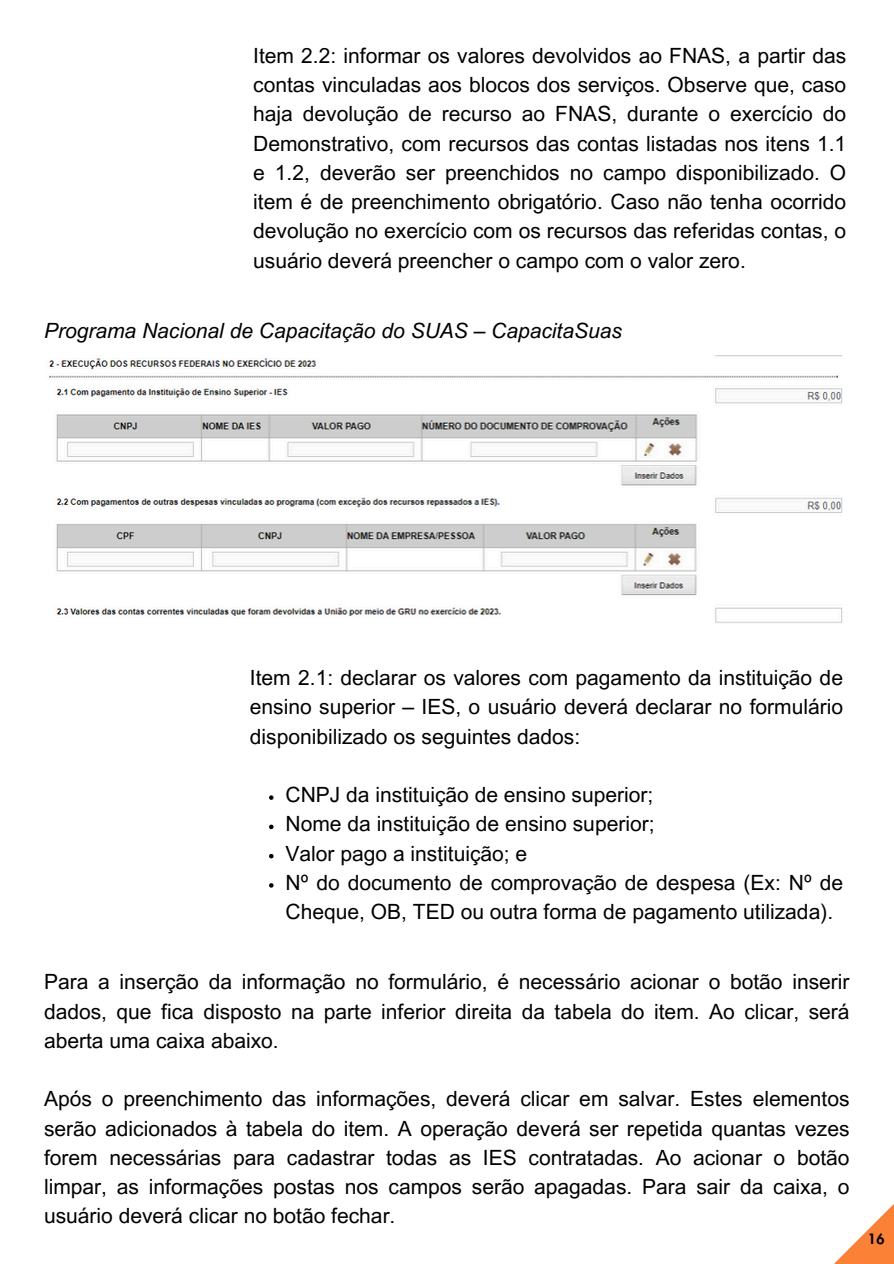
<style>
.page{position:relative;width:894px;height:1264px;background:#fff}
.page>*{position:absolute;margin:0;border:0;box-sizing:border-box;transform-origin:0 0}
.t1{font:21px/29.2px "Arial MT Pro";color:#000;text-align:justify}
.t2{font:italic 21px "Arial MT Pro";color:#000}
.t3{font:800 13.95px "Futura LT Pro";color:#000}
.s1{color:#fff}
</style>
<div class="page">
<img style="left:49px;top:356px;width:793px;height:267px">
<svg style="left:269px;top:795px;width:4px;height:4px"></svg>
<svg style="left:269px;top:824px;width:4px;height:5px"></svg>
<svg style="left:269px;top:853px;width:4px;height:5px"></svg>
<svg style="left:269px;top:883px;width:4px;height:4px"></svg>
<svg style="left:835px;top:1205px;width:58px;height:58px"></svg>
<h1 class="t1" style="left:253px;top:43px;width:594px">Item 2.2: informar os valores devolvidos ao FNAS, a partir das contas vinculadas aos blocos dos serviços. Observe que, caso haja devolução de recurso ao FNAS, durante o exercício do Demonstrativo, com recursos das contas listadas nos itens 1.1 e 1.2, deverão ser preenchidos no campo disponibilizado. O item é de preenchimento obrigatório. Caso não tenha ocorrido devolução no exercício com os recursos das referidas contas, o usuário deverá preencher o campo com o valor zero.</h1>
<h1 class="t2" style="left:44px;top:323px;width:579px">Programa Nacional de Capacitação do SUAS – CapacitaSuas</h1>
<p class="t1" style="left:250px;top:665px;width:594px">Item 2.1: declarar os valores com pagamento da instituição de ensino superior – IES, o usuário deverá declarar no formulário disponibilizado os seguintes dados:</p>
<p class="t1" style="left:285px;top:782px;width:369px">CNPJ da instituição de ensino superior;</p>
<h1 class="t1" style="left:285px;top:812px;width:370px">Nome da instituição de ensino superior;</h1>
<p class="t1" style="left:285px;top:841px;width:243px">Valor pago a instituição; e</p>
<p class="t1" style="left:285px;top:870px;width:558px">Nº do documento de comprovação de despesa (Ex: Nº de<br>Cheque, OB, TED ou outra forma de pagamento utilizada).</p>
<p class="t1" style="left:44px;top:969px;width:806px">Para a inserção da informação no formulário, é necessário acionar o botão inserir dados, que fica disposto na parte inferior direita da tabela do item. Ao clicar, será aberta uma caixa abaixo.</p>
<p class="t1" style="left:44px;top:1086px;width:806px">Após o preenchimento das informações, deverá clicar em salvar. Estes elementos serão adicionados à tabela do item. A operação deverá ser repetida quantas vezes forem necessárias para cadastrar todas as IES contratadas. Ao acionar o botão limpar, as informações postas nos campos serão apagadas. Para sair da caixa, o usuário deverá clicar no botão fechar.</p>
<h1 class="t3" style="left:876px;top:1232px;width:10px">6</h1>
<h1 class="t3" style="left:867px;top:1232px;width:18px">1<span class="s1">1</span></h1>
</div>
